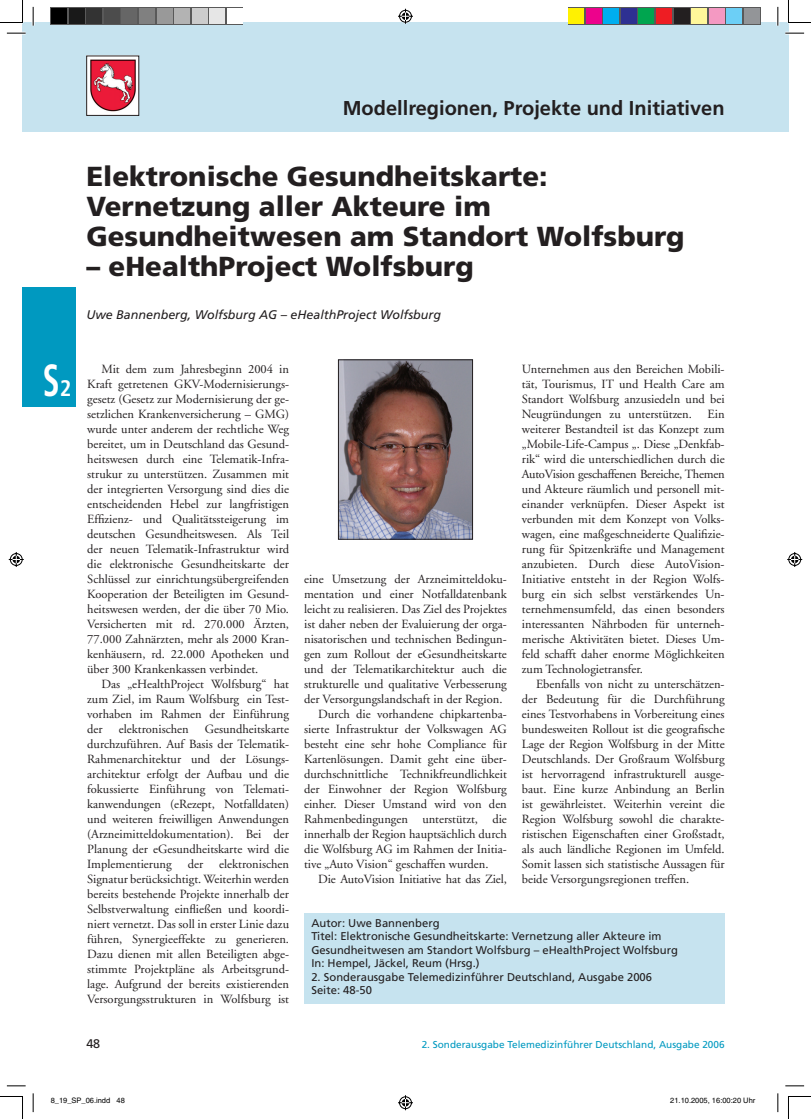
<style>
.page{position:relative;width:811px;height:1119px;background:#fff}
.page>*{position:absolute;margin:0;border:0;box-sizing:border-box;transform-origin:0 0}
.t1{font:700 condensed 45px "Frutiger";color:#fff;scale:.75 1}
.t2{font:900 27.5px/30px "Frutiger";color:#231f20}
.t3{font:700 20px "Frutiger";color:#231f20}
.t4{font:12.5px/15px "Adobe Garamond";color:#231f20;text-align:justify}
.t5{font:italic 12.5px "Frutiger";color:#231f20}
.t6{font:12.5px "Frutiger";color:#231f20}
.t7{font:11.25px/13.5px "Frutiger";color:#231f20}
.t8{font:10px "Frutiger";color:#0099c0}
.t9{font:7.5px "Helvetica";color:#000}
.s1{font-size:22.5px}
</style>
<div class="page">
<div style="left:22px;top:23px;width:755px;height:109px;background:#c6e3ef"></div>
<div style="left:22px;top:287px;width:54px;height:120px;background:#0099c0"></div>
<div style="left:777px;top:23px;width:11px;height:109px;background:#c6e3ef"></div>
<img style="left:340px;top:361px;width:131px;height:176px">
<div style="left:338px;top:359px;width:135px;height:180px;border:1px solid #231f20"></div>
<div style="left:304px;top:913px;width:420px;height:91px;background:#c6e3ef"></div>
<img style="left:88px;top:58px;width:49px;height:56px">
<div style="left:86px;top:56px;width:53px;height:60px;border:1px solid #231f20"></div>
<hr style="left:7px;top:32px;width:19px;height:3px;background:#fff">
<hr style="left:785px;top:32px;width:18px;height:3px;background:#fff">
<hr style="left:32px;top:7px;width:3px;height:19px;background:#fff">
<hr style="left:776px;top:7px;width:3px;height:19px;background:#fff">
<svg style="left:7px;top:33px;width:19px;height:1px"></svg>
<svg style="left:785px;top:33px;width:18px;height:1px"></svg>
<svg style="left:7px;top:1085px;width:19px;height:1px"></svg>
<svg style="left:785px;top:1085px;width:18px;height:1px"></svg>
<svg style="left:33px;top:7px;width:1px;height:19px"></svg>
<svg style="left:33px;top:1093px;width:1px;height:19px"></svg>
<svg style="left:777px;top:7px;width:1px;height:19px"></svg>
<svg style="left:777px;top:1093px;width:1px;height:19px"></svg>
<svg style="left:0;top:0;width:23px;height:23px"></svg>
<svg style="left:0;top:1096px;width:23px;height:23px"></svg>
<svg style="left:788px;top:0;width:22px;height:23px"></svg>
<svg style="left:788px;top:1096px;width:22px;height:23px"></svg>
<svg style="left:396px;top:8px;width:18px;height:16px"></svg>
<svg style="left:398px;top:1095px;width:15px;height:16px"></svg>
<svg style="left:8px;top:552px;width:16px;height:15px"></svg>
<svg style="left:787px;top:552px;width:16px;height:15px"></svg>
<svg style="left:51px;top:8px;width:192px;height:17px"></svg>
<div style="left:52px;top:9px;width:15px;height:15px;background:#000"></div>
<div style="left:69px;top:9px;width:15px;height:15px;background:#191919"></div>
<div style="left:87px;top:9px;width:15px;height:15px;background:#333"></div>
<div style="left:104px;top:9px;width:15px;height:15px;background:#4c4c4c"></div>
<div style="left:122px;top:9px;width:15px;height:15px;background:#666"></div>
<div style="left:139px;top:9px;width:15px;height:15px;background:#808080"></div>
<div style="left:157px;top:9px;width:15px;height:15px;background:#999"></div>
<div style="left:174px;top:9px;width:15px;height:15px;background:#b3b3b3"></div>
<div style="left:192px;top:9px;width:15px;height:15px;background:#ccc"></div>
<div style="left:209px;top:9px;width:15px;height:15px;background:#e6e6e6"></div>
<div style="left:227px;top:9px;width:15px;height:15px;background:#fff"></div>
<svg style="left:567px;top:8px;width:193px;height:17px"></svg>
<div style="left:568px;top:9px;width:15px;height:15px;background:#fff101"></div>
<div style="left:586px;top:9px;width:15px;height:15px;background:#ed028c"></div>
<div style="left:603px;top:9px;width:15px;height:15px;background:#00aeef"></div>
<div style="left:621px;top:9px;width:15px;height:15px;background:#2e3092"></div>
<div style="left:638px;top:9px;width:15px;height:15px;background:#00a54f"></div>
<div style="left:656px;top:9px;width:15px;height:15px;background:#ee1d23"></div>
<div style="left:673px;top:9px;width:15px;height:15px;background:#231f20"></div>
<div style="left:691px;top:9px;width:15px;height:15px;background:#fff79a"></div>
<div style="left:708px;top:9px;width:15px;height:15px;background:#f499c2"></div>
<div style="left:726px;top:9px;width:15px;height:15px;background:#6ccff6"></div>
<div style="left:743px;top:9px;width:15px;height:15px;background:#939598"></div>
<h3 class="t3" style="left:342px;top:100px;width:383px">Modellregionen, Projekte und Initiativen</h3>
<h2 class="t2" style="left:86px;top:163px;width:599px">Elektronische Gesundheitskarte:<br>Vernetzung aller Akteure im<br>Gesundheitwesen am Standort Wolfsburg</h2>
<h2 class="t2" style="left:86px;top:253px;width:389px">– eHealthProject Wolfsburg</h2>
<p class="t5" style="left:86px;top:310px;width:356px">Uwe Bannenberg, Wolfsburg AG – eHealthProject Wolfsburg</p>
<h1 class="t1" style="left:43px;top:362px;width:40px">S<span class="s1">2</span></h1>
<p class="t4" style="left:87px;top:363px;width:203px;text-indent:14px">Mit dem zum Jahresbeginn 2004 in Kraft getretenen GKV-Modernisierungs&shy;gesetz (Gesetz zur Modernisierung der ge&shy;setzlichen Krankenversicherung – GMG) wurde unter anderem der rechtliche Weg bereitet, um in Deutschland das Gesund&shy;heitswesen durch eine Telematik-Infra&shy;strukur zu unterstützen. Zusammen mit der integrierten Versorgung sind dies die entscheidenden Hebel zur langfristigen Effizienz- und Qualitätssteigerung im deutschen Gesundheitswesen. Als Teil der neuen Telematik-Infrastruktur wird die elektronische Gesundheitskarte der Schlüssel zur einrichtungsübergreifenden Kooperation der Beteiligten im Gesund&shy;heitswesen werden, der die über 70 Mio.<br>Versicherten mit rd. 270.000 Ärzten, 77.000 Zahnärzten, mehr als 2000 Kran&shy;kenhäusern, rd. 22.000 Apotheken und über 300 Krankenkassen verbindet.</p>
<p class="t4" style="left:87px;top:678px;width:203px;text-indent:14px">Das „eHealthProject Wolfsburg“ hat zum Ziel, im Raum Wolfsburg ein Test&shy;vorhaben im Rahmen der Einführung der</p>
<p class="t4" style="left:87px;top:723px;width:203px;text-indent:118px">Gesundheitskarte durchzuführen. Auf Basis der Telematik-Rahmenarchitektur und der Lösungs&shy;architektur erfolgt der Aufbau und die fokussierte Einführung von Telemati&shy;kanwendungen (eRezept, Notfalldaten) und weiteren freiwilligen Anwendungen (Arzneimitteldokumentation). Bei der Planung der eGesundheitskarte wird die Implementierung</p>
<p class="t4" style="left:119px;top:723px;width:71px">elektronischen</p>
<p class="t4" style="left:87px;top:858px;width:203px;text-indent:132px">elektronischen Signatur berücksichtigt. Weiterhin werden bereits bestehende Projekte innerhalb der Selbstverwaltung einfließen und koordi&shy;niert vernetzt. Das soll in erster Linie dazu führen, Synergieeffekte zu generieren.<br>Dazu dienen mit allen Beteiligten abge&shy;stimmte Projektpläne als Arbeitsgrund&shy;lage. Aufgrund der bereits existierenden Versorgungsstrukturen in Wolfsburg ist</p>
<p class="t4" style="left:188px;top:858px;width:17px">der</p>
<p class="t4" style="left:521px;top:363px;width:204px">Unternehmen aus den Bereichen Mobili&shy;tät, Tourismus, IT und Health Care am Standort Wolfsburg anzusiedeln und bei Neugründungen zu unterstützen.</p>
<p class="t4" style="left:521px;top:408px;width:204px;text-indent:186px">Ein weiterer Bestandteil ist das Konzept zum „Mobile-Life-Campus „. Diese „Denkfab&shy;rik“ wird die unterschiedlichen durch die AutoVision geschaffenen Bereiche, Themen und Akteure räumlich und personell mit&shy;einander verknüpfen. Dieser Aspekt ist verbunden mit dem Konzept von Volks&shy;wagen, eine maßgeschneiderte Qualifizie&shy;rung für Spitzenkräfte und Management anzubieten. Durch diese AutoVision-Initiative entsteht in der Region Wolfs&shy;burg ein sich selbst verstärkendes Un&shy;ternehmensumfeld, das einen besonders interessanten Nährboden für unterneh&shy;merische Aktivitäten bietet. Dieses Um&shy;feld schafft daher enorme Möglichkeiten zum Technologietransfer.</p>
<p class="t4" style="left:521px;top:678px;width:204px;text-indent:14px">Ebenfalls von nicht zu unterschätzen&shy;der Bedeutung für die Durchführung eines Testvorhabens in Vorbereitung eines bundesweiten Rollout ist die geografische Lage der Region Wolfsburg in der Mitte Deutschlands. Der Großraum Wolfsburg ist hervorragend infrastrukturell ausge&shy;baut. Eine kurze Anbindung an Berlin ist gewährleistet. Weiterhin vereint die Region Wolfsburg sowohl die charakte&shy;ristischen Eigenschaften einer Großstadt, als auch ländliche Regionen im Umfeld.<br>Somit lassen sich statistische Aussagen für beide Versorgungsregionen treffen.</p>
<p class="t7" style="left:311px;top:917px;width:368px">Autor: Uwe Bannenberg<br>Titel: Elektronische Gesundheitskarte: Vernetzung aller Akteure im Gesundheitwesen am Standort Wolfsburg – eHealthProject Wolfsburg In: Hempel, Jäckel, Reum (Hrsg.)</p>
<p class="t7" style="left:311px;top:971px;width:342px">2. Sonderausgabe Telemedizinführer Deutschland, Ausgabe 2006<br>Seite: 48-50</p>
<p class="t4" style="left:304px;top:573px;width:204px">eine Umsetzung der Arzneimitteldoku-</p>
<p class="t4" style="left:304px;top:588px;width:204px">mentation und einer Notfalldatenbank</p>
<p class="t4" style="left:304px;top:603px;width:204px">leicht zu realisieren. Das Ziel des Projektes</p>
<p class="t4" style="left:304px;top:618px;width:204px">ist daher neben der Evaluierung der orga-</p>
<p class="t4" style="left:304px;top:633px;width:204px">nisatorischen und technischen Bedingun-</p>
<p class="t4" style="left:304px;top:648px;width:204px">gen zum Rollout der eGesundheitskarte</p>
<p class="t4" style="left:304px;top:663px;width:204px">und der Telematikarchitektur auch die</p>
<p class="t4" style="left:304px;top:678px;width:204px">strukturelle und qualitative Verbesserung</p>
<p class="t4" style="left:304px;top:693px;width:200px">der Versorgungslandschaft in der Region.</p>
<p class="t4" style="left:318px;top:708px;width:190px">Durch die vorhandene chipkartenba-</p>
<p class="t4" style="left:304px;top:723px;width:204px">sierte Infrastruktur der Volkswagen AG</p>
<p class="t4" style="left:304px;top:738px;width:204px">besteht eine sehr hohe Compliance für</p>
<p class="t4" style="left:304px;top:753px;width:204px">Kartenlösungen. Damit geht eine über-</p>
<p class="t4" style="left:304px;top:768px;width:204px">durchschnittliche Technikfreundlichkeit</p>
<p class="t4" style="left:304px;top:783px;width:204px">der Einwohner der Region Wolfsburg</p>
<p class="t4" style="left:304px;top:798px;width:204px">einher. Dieser Umstand wird von den</p>
<p class="t4" style="left:304px;top:813px;width:204px">Rahmenbedingungen unterstützt, die</p>
<p class="t4" style="left:304px;top:828px;width:204px">innerhalb der Region hauptsächlich durch</p>
<p class="t4" style="left:304px;top:843px;width:204px">die Wolfsburg AG im Rahmen der Initia-</p>
<p class="t4" style="left:304px;top:858px;width:186px">tive „Auto Vision“ geschaffen wurden.</p>
<p class="t4" style="left:318px;top:873px;width:190px">Die AutoVision Initiative hat das Ziel,</p>
<p class="t6" style="left:86px;top:1038px;width:15px">48</p>
<p class="t8" style="left:421px;top:1040px;width:304px">2. Sonderausgabe Telemedizinführer Deutschland, Ausgabe 2006</p>
<p class="t9" style="left:51px;top:1098px;width:76px">8_19_SP_06.indd 48</p>
<p class="t9" style="left:670px;top:1098px;width:87px">21.10.2005, 16:00:20 Uhr</p>
</div>
